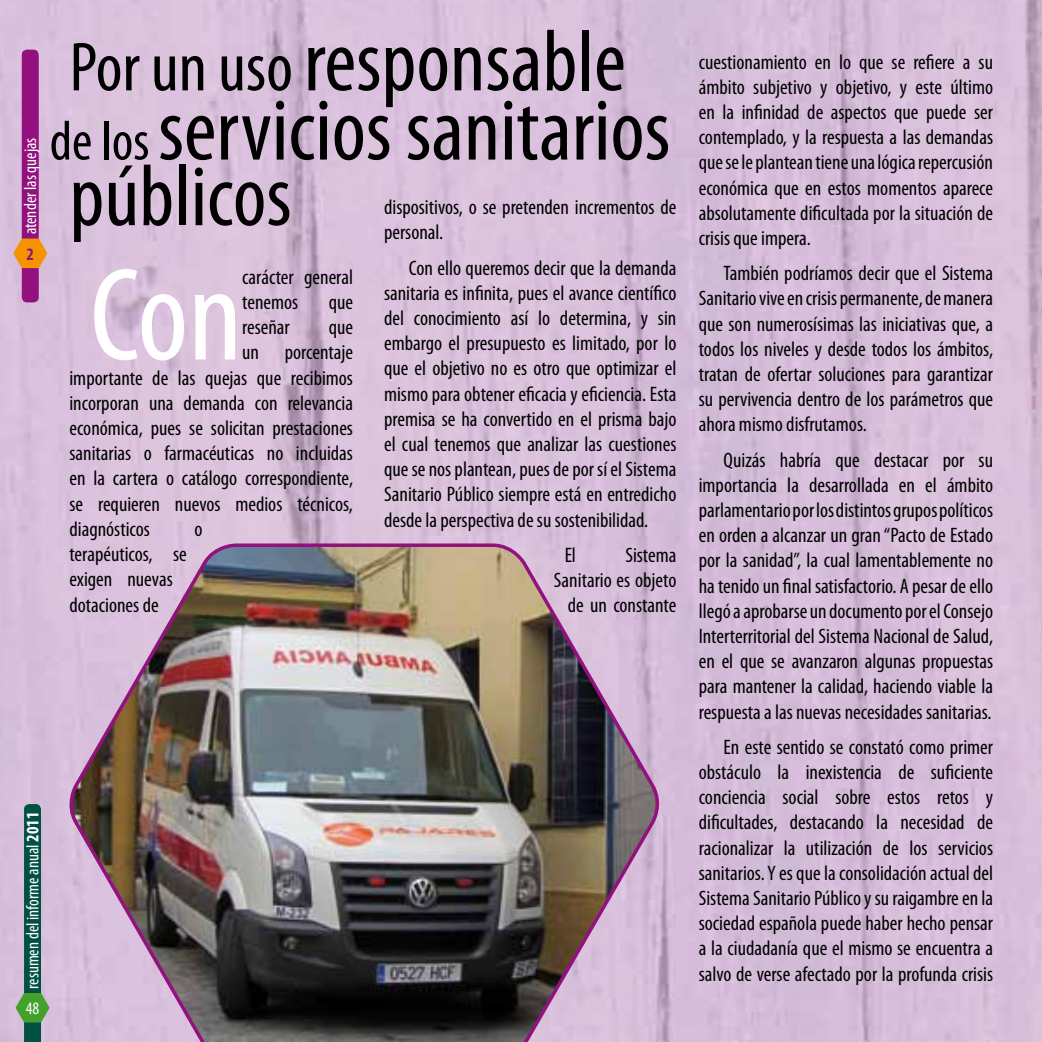
<style>
.page{position:relative;width:1042px;height:1042px;background:#fff}
.page>*{position:absolute;margin:0;border:0;box-sizing:border-box;transform-origin:0 0}
.t1{font:condensed 133.17px "Myriad Pro";color:#fff}
.t2{font:condensed 89.25px "Myriad Pro";color:#000}
.t3{font:condensed 87.5px "Myriad Pro";color:#000}
.t4{font:condensed 21px/25.2px "Myriad Pro";color:#000;text-align:justify}
.t5{font:condensed 17.5px "Myriad Pro";color:#fff}
.t6{font:700 condensed 17.5px "Myriad Pro";color:#93117e}
.s1{font-size:70px}
.s2{font-size:56px}
.s3{font-weight:700}
</style>
<div class="page">
<img style="left:0;top:0;width:413px;height:1042px">
<img style="left:413px;top:0;width:629px;height:1042px">
<img style="left:65px;top:542px;width:598px;height:500px">
<svg style="left:16px;top:804px;width:34px;height:238px;background:#668984"></svg>
<div style="left:22px;top:50px;width:17px;height:252px;background:#93117e;border-radius:5px"></div>
<svg style="left:13px;top:239px;width:34px;height:29px"></svg>
<p class="t5" style="left:20px;top:234px;width:98px;rotate:-90deg">atender las quejas</p>
<p class="t6" style="left:27px;top:243px;width:9px">2</p>
<h3 class="t3" style="left:69px;top:9px;width:558px"><span class="s1">Por un uso</span> responsable</h3>
<h2 class="t2" style="left:50px;top:76px;width:622px"><span class="s2">de los</span> servicios sanitarios</h2>
<h3 class="t3" style="left:69px;top:143px;width:224px">públicos</h3>
<p class="t4" style="left:384px;top:194px;width:294px">dispositivos, o se pretenden incrementos de personal.</p>
<p class="t4" style="left:384px;top:255px;width:294px;text-indent:25px">Con ello queremos decir que la demanda sanitaria es infinita, pues el avance científico del conocimiento así lo determina, y sin embargo el presupuesto es limitado, por lo que el objetivo no es otro que optimizar el mismo para obtener eficacia y eficiencia. Esta premisa se ha convertido en el prisma bajo el cual tenemos que analizar las cuestiones que se nos plantean, pues de por sí el Sistema Sanitario Público siempre está en entredicho desde la perspectiva de su sostenibilidad.</p>
<p class="t4" style="left:565px;top:542px;width:13px">El</p>
<h1 class="t1" style="left:90px;top:235px;width:154px">Con</h1>
<p class="t4" style="left:242px;top:264px;width:112px">carácter general tenemos</p>
<p class="t4" style="left:329px;top:289px;width:26px">que</p>
<p class="t4" style="left:242px;top:314px;width:49px">reseñar</p>
<p class="t4" style="left:329px;top:314px;width:26px">que</p>
<p class="t4" style="left:242px;top:340px;width:112px">un porcentaje</p>
<p class="t4" style="left:69px;top:365px;width:285px">importante de las quejas que recibimos</p>
<p class="t4" style="left:69px;top:390px;width:285px">incorporan una demanda con relevancia</p>
<p class="t4" style="left:69px;top:415px;width:285px">económica, pues se solicitan prestaciones</p>
<p class="t4" style="left:69px;top:440px;width:285px">sanitarias o farmacéuticas no incluidas</p>
<p class="t4" style="left:69px;top:466px;width:285px">en la cartera o catálogo correspondiente,</p>
<p class="t4" style="left:69px;top:491px;width:285px">se requieren nuevos medios técnicos,</p>
<p class="t4" style="left:69px;top:516px;width:82px">diagnósticos</p>
<p class="t4" style="left:194px;top:516px;width:10px">o</p>
<p class="t4" style="left:69px;top:541px;width:119px;text-align:left">terapéuticos, se exigen nuevas dotaciones de</p>
<p class="t4" style="left:554px;top:542px;width:124px;text-align:right">Sistema<br>Sanitario es objeto de un constante</p>
<p class="t5" style="left:22px;top:989px;width:178px;rotate:-90deg">resumen del informe anual <span class="s3">2011</span></p>
<p class="t5" style="left:26px;top:998px;width:15px">48</p>
<p class="t4" style="left:699px;top:49px;width:296px">cuestionamiento en lo que se refiere a su ámbito subjetivo y objetivo, y este último en la infinidad de aspectos que puede ser contemplado, y la respuesta a las demandas que se le plantean tiene una lógica repercusión económica que en estos momentos aparece absolutamente dificultada por la situación de crisis que impera.</p>
<p class="t4" style="left:699px;top:260px;width:296px;text-indent:25px">También podríamos decir que el Sistema Sanitario vive en crisis permanente, de manera que son numerosísimas las iniciativas que, a todos los niveles y desde todos los ámbitos, tratan de ofertar soluciones para garantizar su pervivencia dentro de los parámetros que ahora mismo disfrutamos.</p>
<p class="t4" style="left:699px;top:447px;width:296px;text-indent:25px">Quizás habría que destacar por su importancia la desarrollada en el ámbito parlamentario por los distintos grupos políticos en orden a alcanzar un gran “Pacto de Estado por la sanidad”, la cual lamentablemente no ha tenido un final satisfactorio. A pesar de ello llegó a aprobarse un documento por el Consejo Interterritorial del Sistema Nacional de Salud, en el que se avanzaron algunas propuestas para mantener la calidad, haciendo viable la respuesta a las nuevas necesidades sanitarias.</p>
<p class="t4" style="left:699px;top:734px;width:296px;text-indent:25px">En este sentido se constató como primer obstáculo la inexistencia de suficiente conciencia social sobre estos retos y dificultades, destacando la necesidad de racionalizar la utilización de los servicios sanitarios. Y es que la consolidación actual del Sistema Sanitario Público y su raigambre en la sociedad española puede haber hecho pensar a la ciudadanía que el mismo se encuentra a salvo de verse afectado por la profunda crisis</p>
</div>
